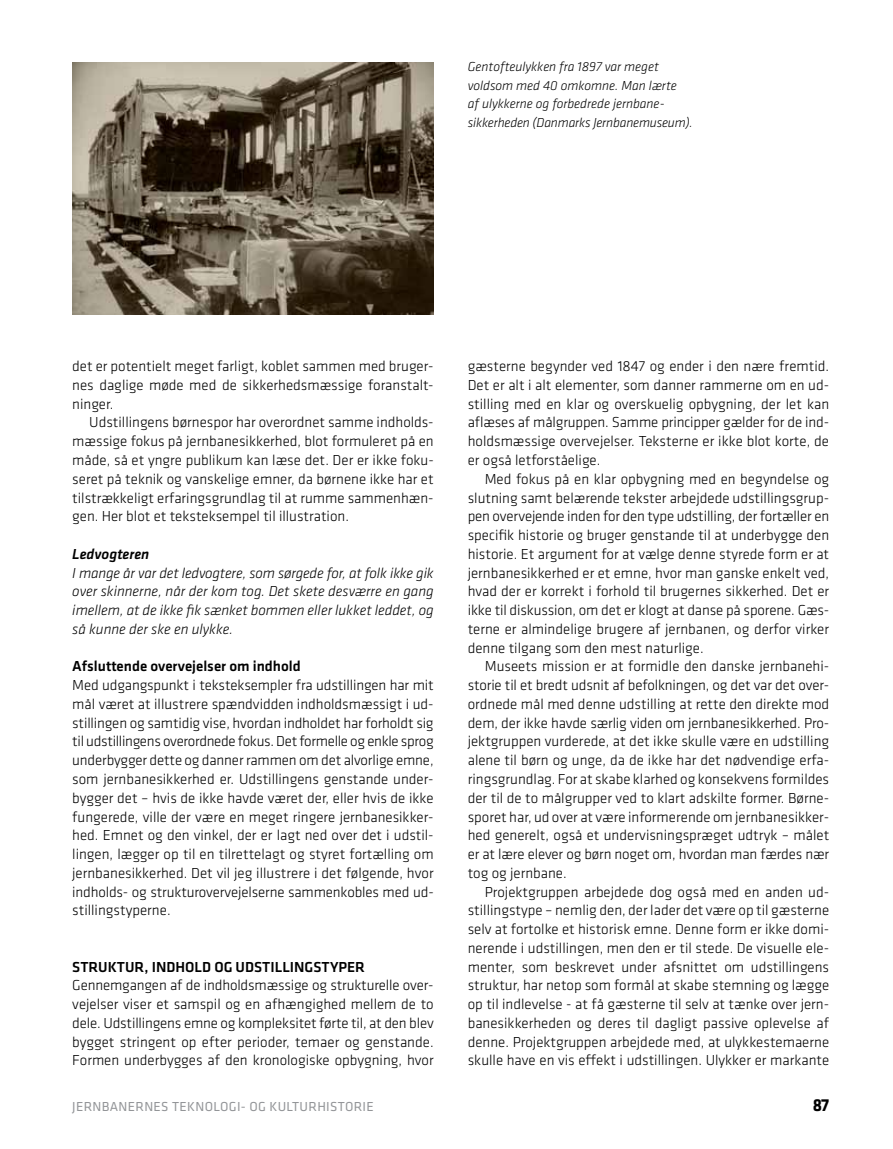
<style>
.page{position:relative;width:893px;height:1149px;background:#fff}
.page>*{position:absolute;margin:0;border:0;box-sizing:border-box;transform-origin:0 0}
.t1{font:700 18px "Klavika";color:#000}
.t2{font:300 15px/18.8px "Klavika";color:#000;text-align:justify}
.t3{font:italic 300 15px/18.8px "Klavika";color:#000;text-align:justify}
.t4{font:500 15px "Klavika";color:#000}
.t5{font:italic 500 15px "Klavika";color:#000}
.t6{font:italic 300 13.5px/18.8px "Klavika";color:#000}
.t7{font:13.5px "Klavika";letter-spacing:.025em;color:#939598}
</style>
<div class="page">
<img style="left:72px;top:62px;width:362px;height:253px">
<p class="t6" style="left:468px;top:57px;width:227px">Gentofteulykken fra 1897 var meget voldsom med 40 omkomne. Man lærte<br>af ulykkerne og forbedrede jernbane&shy;sikkerheden (Danmarks Jernbanemuseum).</p>
<p class="t2" style="left:72px;top:356px;width:363px">det er potentielt meget farligt, koblet sammen med bruger&shy;nes daglige møde med de sikkerhedsmæssige foranstalt&shy;ninger.</p>
<p class="t2" style="left:72px;top:413px;width:363px;text-indent:17px">Udstillingens børnespor har overordnet samme indholds&shy;mæssige fokus på jernbanesikkerhed, blot formuleret på en måde, så et yngre publikum kan læse det. Der er ikke foku&shy;seret på teknik og vanskelige emner, da børnene ikke har et tilstrækkeligt erfaringsgrundlag til at rumme sammenhæn&shy;gen. Her blot et teksteksempel til illustration.</p>
<p class="t5" style="left:72px;top:543px;width:79px">Ledvogteren</p>
<p class="t3" style="left:72px;top:563px;width:363px">I mange år var det ledvogtere, som sørgede for, at folk ikke gik over skinnerne, når der kom tog. Det skete desværre en gang imellem, at de ikke fik sænket bommen eller lukket leddet, og så kunne der ske en ulykke.</p>
<p class="t4" style="left:72px;top:656px;width:230px">Afsluttende overvejelser om indhold</p>
<p class="t2" style="left:72px;top:675px;width:363px">Med udgangspunkt i teksteksempler fra udstillingen har mit mål været at illustrere spændvidden indholdsmæssigt i ud&shy;stillingen og samtidig vise, hvordan indholdet har forholdt sig til udstillingens overordnede fokus. Det formelle og enkle sprog underbygger dette og danner rammen om det alvorlige emne, som jernbanesikkerhed er. Udstillingens genstande under&shy;bygger det – hvis de ikke havde været der, eller hvis de ikke fungerede, ville der være en meget ringere jernbanesikker&shy;hed. Emnet og den vinkel, der er lagt ned over det i udstil&shy;lingen, lægger op til en tilrettelagt og styret fortælling om jernbanesikkerhed. Det vil jeg illustrere i det følgende, hvor indholds- og strukturovervejelserne sammenkobles med ud&shy;stillingstyperne.</p>
<p class="t4" style="left:72px;top:956px;width:294px">struktur, indhold og udstillingstyper</p>
<p class="t2" style="left:72px;top:975px;width:363px">Gennemgangen af de indholdsmæssige og strukturelle over&shy;vejelser viser et samspil og en afhængighed mellem de to dele. Udstillingens emne og kompleksitet førte til, at den blev bygget stringent op efter perioder, temaer og genstande.<br>Formen underbygges af den kronologiske opbygning, hvor</p>
<p class="t2" style="left:468px;top:356px;width:363px">gæsterne begynder ved 1847 og ender i den nære fremtid.<br>Det er alt i alt elementer, som danner rammerne om en ud&shy;stilling med en klar og overskuelig opbygning, der let kan aflæses af målgruppen. Samme principper gælder for de ind&shy;holdsmæssige overvejelser. Teksterne er ikke blot korte, de er også letforståelige.</p>
<p class="t2" style="left:468px;top:469px;width:363px;text-indent:17px">Med fokus på en klar opbygning med en begyndelse og slutning samt belærende tekster arbejdede udstillingsgrup&shy;pen overvejende inden for den type udstilling, der fortæller en specifik historie og bruger genstande til at underbygge den historie. Et argument for at vælge denne styrede form er at jernbanesikkerhed er et emne, hvor man ganske enkelt ved, hvad der er korrekt i forhold til brugernes sikkerhed. Det er ikke til diskussion, om det er klogt at danse på sporene. Gæs&shy;terne er almindelige brugere af jernbanen, og derfor virker denne tilgang som den mest naturlige.</p>
<p class="t2" style="left:468px;top:656px;width:363px;text-indent:17px">Museets mission er at formidle den danske jernbanehi&shy;storie til et bredt udsnit af befolkningen, og det var det over&shy;ordnede mål med denne udstilling at rette den direkte mod dem, der ikke havde særlig viden om jernbanesikkerhed. Pro&shy;jektgruppen vurderede, at det ikke skulle være en udstilling alene til børn og unge, da de ikke har det nødvendige erfa&shy;ringsgrundlag. For at skabe klarhed og konsekvens formildes der til de to målgrupper ved to klart adskilte former. Børne&shy;sporet har, ud over at være informerende om jernbanesikker&shy;hed generelt, også et undervisningspræget udtryk – målet er at lære elever og børn noget om, hvordan man færdes nær tog og jernbane.</p>
<p class="t2" style="left:468px;top:881px;width:363px;text-indent:17px">Projektgruppen arbejdede dog også med en anden ud&shy;stillingstype – nemlig den, der lader det være op til gæsterne selv at fortolke et historisk emne. Denne form er ikke domi&shy;nerende i udstillingen, men den er til stede. De visuelle ele&shy;menter, som beskrevet under afsnittet om udstillingens struktur, har netop som formål at skabe stemning og lægge op til indlevelse - at få gæsterne til selv at tænke over jern&shy;banesikkerheden og deres til dagligt passive oplevelse af denne. Projektgruppen arbejdede med, at ulykkestemaerne skulle have en vis effekt i udstillingen. Ulykker er markante</p>
<p class="t7" style="left:72px;top:1097px;width:303px">JERNBANERNES TEKNOLOGI- OG KULTURHISTORIE</p>
<p class="t1" style="left:813px;top:1092px;width:18px">87</p>
</div>
